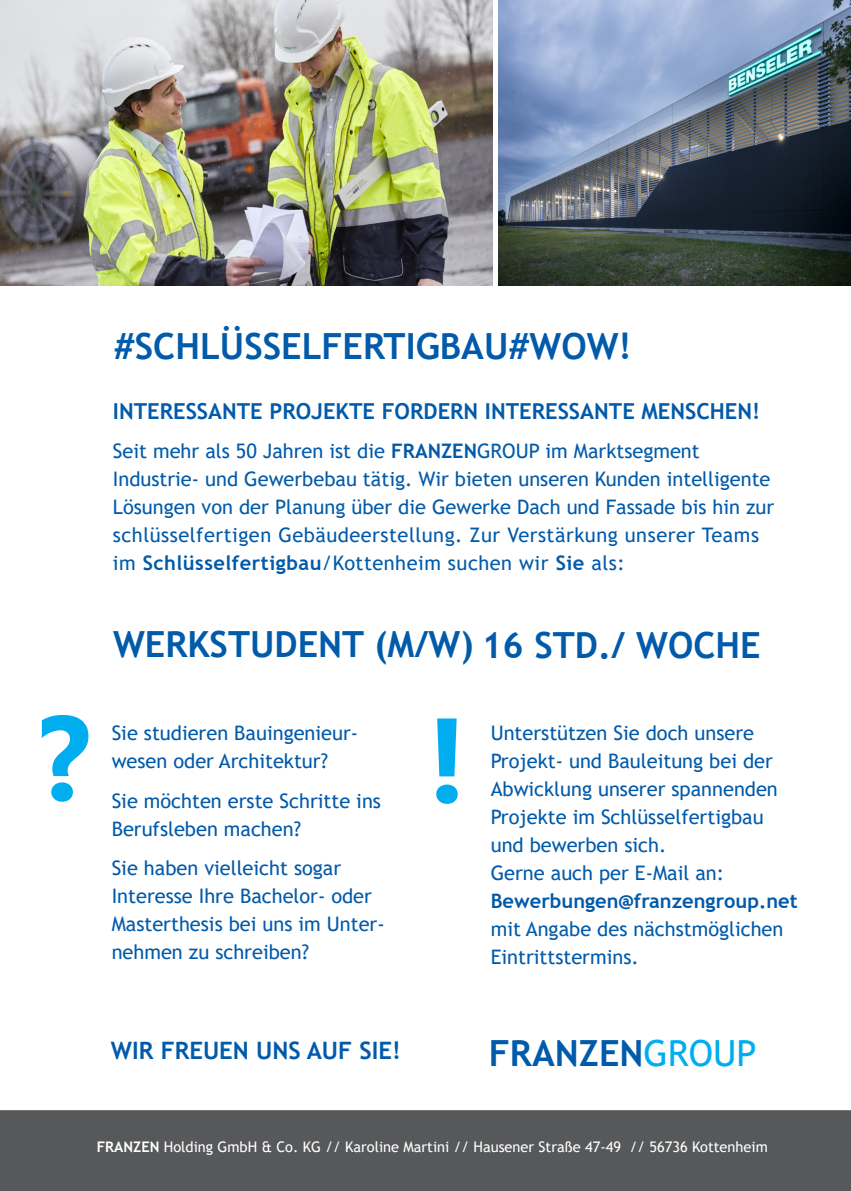
<style>
.page{position:relative;width:851px;height:1191px;background:#fff}
.page>*{position:absolute;margin:0;border:0;box-sizing:border-box;transform-origin:0 0}
.t1{font:700 120px "Myanmar Text";color:#00aeef}
.t2{font:700 36px "Trebuchet MS";color:#015aaa}
.t3{font:700 24px "Trebuchet MS";color:#015aaa}
.t4{font:700 22px "Trebuchet MS";color:#015aaa}
.t5{font:20px/28px "Trebuchet MS";color:#015aaa}
.t6{font:20px/28px "Trebuchet MS";letter-spacing:.025em;color:#015aaa}
.t7{font:14.6px "Trebuchet MS";color:#fff}
.s1{font-weight:700}
.s2{font-weight:400;color:#00aeef}
</style>
<div class="page">
<div style="left:0;top:1110px;width:850px;height:81px;background:#57585a"></div>
<img style="left:0;top:0;width:492px;height:285px">
<img style="left:498px;top:0;width:352px;height:285px">
<p class="t2" style="left:114px;top:323px;width:519px">#SCHLÜSSELFERTIGBAU#WOW!</p>
<p class="t4" style="left:113px;top:397px;width:648px">INTERESSANTE PROJEKTE FORDERN INTERESSANTE MENSCHEN!</p>
<p class="t5" style="left:113px;top:437px;width:588px">Seit mehr als 50 Jahren ist die <span class="s1">FRANZEN</span>GROUP im Marktsegment</p>
<p class="t5" style="left:113px;top:465px;width:659px">Industrie- und Gewerbebau tätig. Wir bieten unseren Kunden intelligente</p>
<p class="t6" style="left:113px;top:493px;width:662px">Lösungen von der Planung über die Gewerke Dach und Fassade bis hin zur schlüsselfertigen Gebäudeerstellung. Zur Verstärkung unserer Teams im <span class="s1">Schlüsselfertigbau</span>/Kottenheim suchen wir <span class="s1">Sie</span> als:</p>
<p class="t2" style="left:113px;top:622px;width:649px">WERKSTUDENT (M/W) 16 STD./ WOCHE</p>
<p class="t1" style="left:38px;top:689px;width:54px">?</p>
<p class="t5" style="left:76px;top:719px;width:284px;text-align:center">• Sie studieren Bauingenieur&shy;wesen oder Architektur?</p>
<p class="t5" style="left:112px;top:786px;width:271px">Sie möchten erste Schritte ins<br>Berufsleben machen?</p>
<p class="t5" style="left:112px;top:853px;width:275px">Sie haben vielleicht sogar<br>Interesse Ihre Bachelor- oder<br>Masterthesis bei uns im Unter&shy;nehmen zu schreiben?</p>
<p class="t1" style="left:427px;top:691px;width:41px">!</p>
<p class="t5" style="left:490px;top:719px;width:288px">Unterstützen Sie doch unsere<br>Projekt- und Bauleitung bei der<br>Abwicklung unserer spannenden<br>Projekte im Schlüsselfertigbau und bewerben sich.</p>
<p class="t5" style="left:490px;top:859px;width:235px">Gerne auch per E-Mail an:</p>
<p class="t5" style="left:490px;top:887px;width:308px"><span class="s1">Bewerbungen@franzengroup.net </span>mit Angabe des nächstmöglichen<br>Eintrittstermins.</p>
<p class="t3" style="left:111px;top:1035px;width:291px">WIR FREUEN UNS AUF SIE!</p>
<p class="t2" style="left:489px;top:1031px;width:269px">FRANZEN<span class="s2">GROUP</span></p>
<p class="t7" style="left:97px;top:1137px;width:672px"><span class="s1">FRANZEN</span> Holding GmbH &amp; Co. KG // Karoline Martini // Hausener Straße 47-49 // 56736 Kottenheim</p>
</div>
